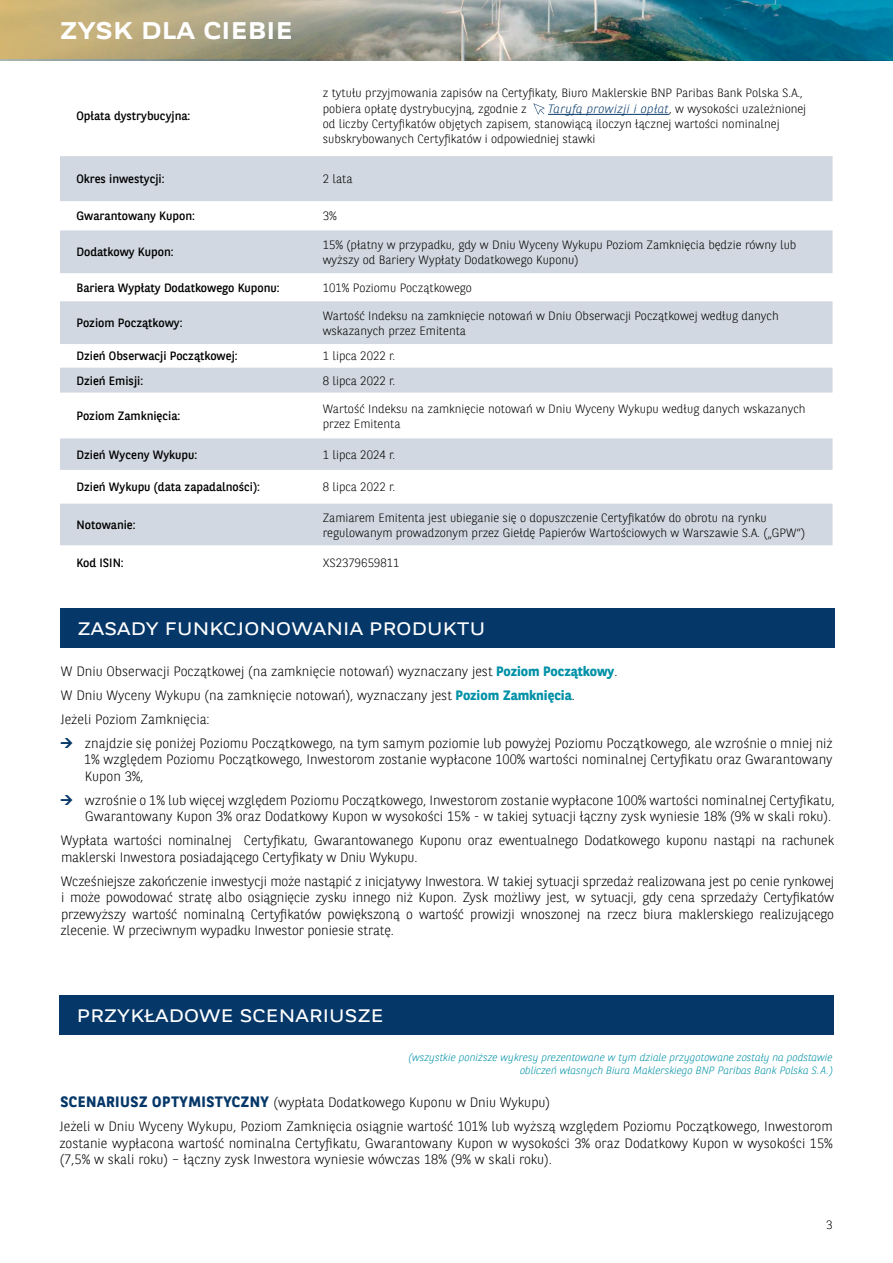
<style>
.page{position:relative;width:893px;height:1263px;background:#fff}
.page>*{position:absolute;margin:0;border:0;box-sizing:border-box;transform-origin:0 0}
.t1{font:700 24px "BNPP Expanded Sans";letter-spacing:.01em;color:#fff}
.t2{font:18px "BNPP Expanded Sans";letter-spacing:.01em;color:#fff}
.t3{font:300 13.5px/16.5px "BNPP Sans";color:#000}
.t4{font:300 12px/15px "BNPP Sans";color:#000}
.t5{font:12px "BNPP Sans";color:#000}
.t6{font:italic 300 10.5px/13.5px "BNPP Sans";color:#0091a7;text-align:right}
.s1{font-style:italic;color:#053768}
.s2{font-weight:700;color:#0091a7}
.s3{font-weight:700;font-size:15px;color:#053768}
</style>
<div class="page">
<svg style="left:0;top:0;width:446px;height:59px;background:#aea484"></svg>
<img style="left:446px;top:0;width:447px;height:60px">
<svg style="left:60px;top:156px;width:772px;height:389px;fill:#d2d8e1"></svg>
<hr style="left:548px;top:114px;width:121px;height:1px;background:#053768">
<svg style="left:533px;top:103px;width:12px;height:12px"></svg>
<div style="left:60px;top:609px;width:774px;height:39px;background:#053768"></div>
<div style="left:59px;top:995px;width:774px;height:39px;background:#053768"></div>
<h1 class="t1" style="left:60px;top:14px;width:234px">ZYSK DLA CIEBIE</h1>
<p class="t5" style="left:76px;top:108px;width:115px">Opłata dystrybucyjna:</p>
<p class="t4" style="left:323px;top:84px;width:482px;line-height:16.5px">z tytułu przyjmowania zapisów na Certyfikaty, Biuro Maklerskie BNP Paribas Bank Polska S.A., pobiera opłatę dystrybucyjną, zgodnie z</p>
<p class="t4" style="left:323px;top:101px;width:485px;text-indent:225px"><span class="s1">Taryfą prowizji i opłat</span>, w wysokości uzależnionej od liczby Certyfikatów objętych zapisem, stanowiącą iloczyn łącznej wartości nominalnej subskrybowanych Certyfikatów i odpowiedniej stawki</p>
<p class="t5" style="left:76px;top:171px;width:90px">Okres inwestycji:</p>
<p class="t4" style="left:323px;top:171px;width:31px">2 lata</p>
<p class="t5" style="left:76px;top:208px;width:120px">Gwarantowany Kupon:</p>
<p class="t4" style="left:323px;top:208px;width:16px">3%</p>
<p class="t5" style="left:76px;top:244px;width:99px">Dodatkowy Kupon:</p>
<p class="t4" style="left:323px;top:237px;width:475px">15% (płatny w przypadku, gdy w Dniu Wyceny Wykupu Poziom Zamknięcia będzie równy lub wyższy od Bariery Wypłaty Dodatkowego Kuponu)</p>
<p class="t5" style="left:76px;top:279px;width:205px">Bariera Wypłaty Dodatkowego Kuponu:</p>
<p class="t4" style="left:323px;top:279px;width:151px">101% Poziomu Początkowego</p>
<p class="t5" style="left:76px;top:315px;width:108px">Poziom Początkowy:</p>
<p class="t4" style="left:323px;top:307px;width:457px">Wartość Indeksu na zamknięcie notowań w Dniu Obserwacji Początkowej według danych wskazanych przez Emitenta</p>
<p class="t5" style="left:76px;top:348px;width:163px">Dzień Obserwacji Początkowej:</p>
<p class="t4" style="left:323px;top:348px;width:74px">1 lipca 2022 r.</p>
<p class="t5" style="left:76px;top:372px;width:68px">Dzień Emisji:</p>
<p class="t4" style="left:323px;top:372px;width:74px">8 lipca 2022 r.</p>
<p class="t5" style="left:76px;top:408px;width:105px">Poziom Zamknięcia:</p>
<p class="t4" style="left:323px;top:400px;width:484px">Wartość Indeksu na zamknięcie notowań w Dniu Wyceny Wykupu według danych wskazanych przez Emitenta</p>
<p class="t5" style="left:76px;top:446px;width:122px">Dzień Wyceny Wykupu:</p>
<p class="t4" style="left:323px;top:446px;width:74px">1 lipca 2024 r.</p>
<p class="t5" style="left:76px;top:479px;width:185px">Dzień Wykupu (data zapadalności):</p>
<p class="t4" style="left:323px;top:479px;width:74px">8 lipca 2022 r.</p>
<p class="t5" style="left:76px;top:517px;width:61px">Notowanie:</p>
<p class="t4" style="left:323px;top:509px;width:484px">Zamiarem Emitenta jest ubieganie się o dopuszczenie Certyfikatów do obrotu na rynku regulowanym prowadzonym przez Giełdę Papierów Wartościowych w Warszawie S.A. („GPW”)</p>
<p class="t5" style="left:76px;top:554px;width:49px">Kod ISIN:</p>
<p class="t4" style="left:323px;top:554px;width:78px">XS2379659811</p>
<h2 class="t2" style="left:78px;top:616px;width:409px">ZASADY FUNKCJONOWANIA PRODUKTU</h2>
<p class="t3" style="left:61px;top:658px;width:558px;line-height:24px">W Dniu Obserwacji Początkowej (na zamknięcie notowań) wyznaczany jest <span class="s2">Poziom Początkowy</span>.<br>W Dniu Wyceny Wykupu (na zamknięcie notowań), wyznaczany jest <span class="s2">Poziom Zamknięcia</span>.<br>Jeżeli Poziom Zamknięcia:</p>
<p class="t3" style="left:84px;top:734px;width:750px;text-align:justify">znajdzie się poniżej Poziomu Początkowego, na tym samym poziomie lub powyżej Poziomu Początkowego, ale wzrośnie o mniej niż 1% względem Poziomu Początkowego, Inwestorom zostanie wypłacone 100% wartości nominalnej Certyfikatu oraz Gwarantowany Kupon 3%,</p>
<p class="t3" style="left:85px;top:791px;width:751px">wzrośnie o 1% lub więcej względem Poziomu Początkowego, Inwestorom zostanie wypłacone 100% wartości nominalnej Certyfikatu,<br>Gwarantowany Kupon 3% oraz Dodatkowy Kupon w wysokości 15% - w takiej sytuacji łączny zysk wyniesie 18% (9% w skali roku).</p>
<p class="t3" style="left:61px;top:832px;width:775px">Wypłata wartości nominalnej Certyfikatu, Gwarantowanego Kuponu oraz ewentualnego Dodatkowego kuponu nastąpi na rachunek maklerski Inwestora posiadającego Certyfikaty w Dniu Wykupu.</p>
<p class="t3" style="left:60px;top:872px;width:775px;text-align:justify">Wcześniejsze zakończenie inwestycji może nastąpić z inicjatywy Inwestora. W takiej sytuacji sprzedaż realizowana jest po cenie rynkowej i może powodować stratę albo osiągnięcie zysku innego niż Kupon. Zysk możliwy jest, w sytuacji, gdy cena sprzedaży Certyfikatów przewyższy wartość nominalną Certyfikatów powiększoną o wartość prowizji wnoszonej na rzecz biura maklerskiego realizującego zlecenie. W przeciwnym wypadku Inwestor poniesie stratę.</p>
<h2 class="t2" style="left:77px;top:1003px;width:308px">PRZYKŁADOWE SCENARIUSZE</h2>
<p class="t6" style="left:408px;top:1050px;width:426px">(wszystkie poniższe wykresy prezentowane w tym dziale przygotowane zostały na podstawie obliczeń własnych Biura Maklerskiego BNP Paribas Bank Polska S.A.)</p>
<p class="t3" style="left:60px;top:1090px;width:774px;line-height:24px"><span class="s3">SCENARIUSZ OPTYMISTYCZNY</span> (wypłata Dodatkowego Kuponu w Dniu Wykupu)<br>Jeżeli w Dniu Wyceny Wykupu, Poziom Zamknięcia osiągnie wartość 101% lub wyższą względem Poziomu Początkowego, Inwestorom</p>
<p class="t3" style="left:60px;top:1134px;width:775px">zostanie wypłacona wartość nominalna Certyfikatu, Gwarantowany Kupon w wysokości 3% oraz Dodatkowy Kupon w wysokości 15% (7,5% w skali roku) – łączny zysk Inwestora wyniesie wówczas 18% (9% w skali roku).</p>
<p class="t4" style="left:826px;top:1216px;width:8px">3</p>
</div>
